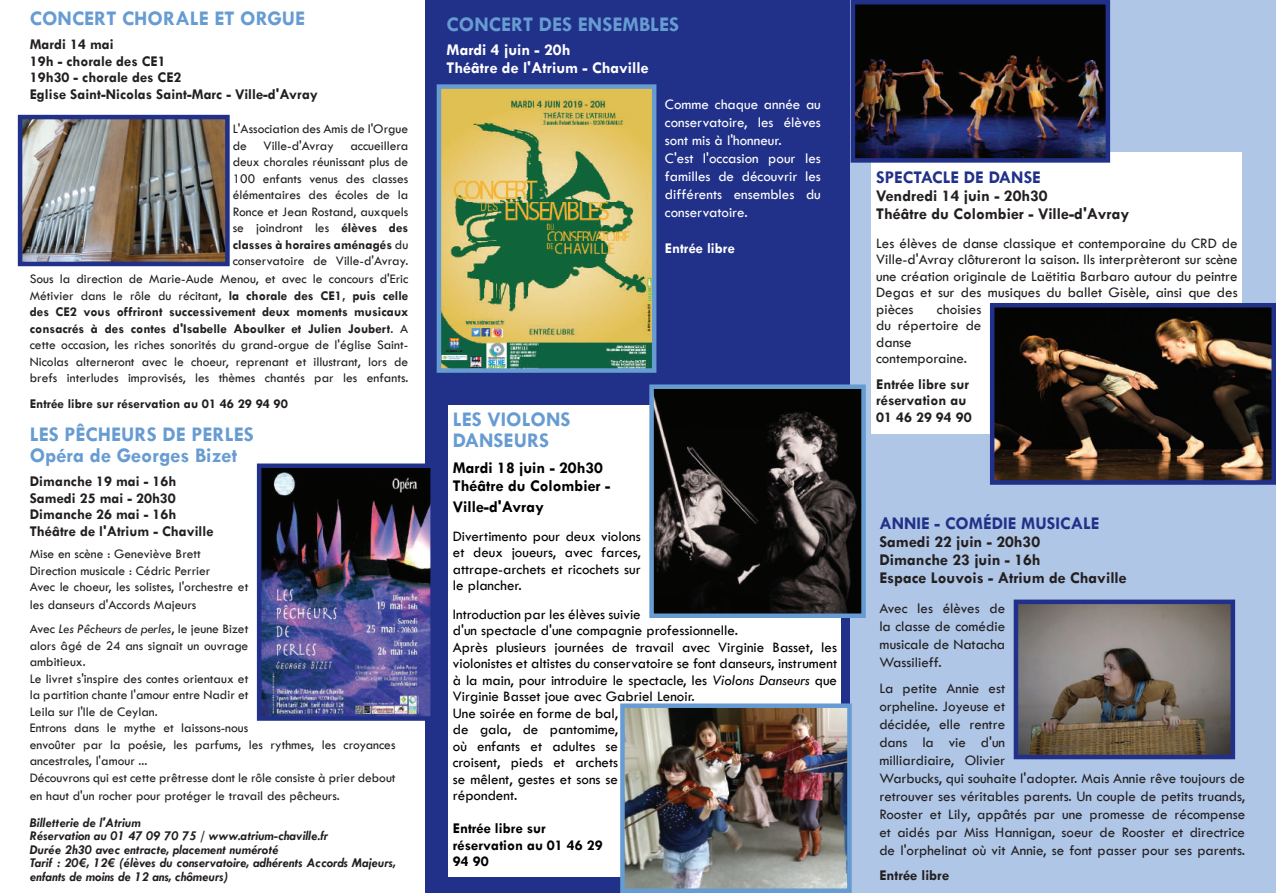
<style>
.page{position:relative;width:1276px;height:893px;background:#fff}
.page>*{position:absolute;margin:0;border:0;box-sizing:border-box;transform-origin:0 0}
.t1{font:700 21px/21px "Tw Cen";color:#679cd2}
.t2{font:700 18px "Tw Cen";color:#213189}
.t3{font:700 16.5px/18px "Tw Cen";color:#231f20}
.t4{font:700 16.5px/18px "Tw Cen";color:#000}
.t5{font:700 16.5px/18px "Tw Cen";color:#fff}
.t6{font:15px/18px "Tw Cen";color:#231f20;text-align:justify}
.t7{font:15px/16.5px "Tw Cen";color:#000;text-align:justify}
.t8{font:700 15px/16.5px "Tw Cen";color:#231f20}
.t9{font:15px/18px "Tw Cen";color:#fff}
.t10{font:700 15px/16.5px "Tw Cen";color:#000}
.t11{font:700 15px "Tw Cen";color:#fff}
.t12{font:13.5px/16.5px "Tw Cen";color:#231f20}
.t13{font:italic 700 13.5px/13.5px "Tw Cen";color:#231f20}
.t14{font:700 13.5px "Tw Cen";color:#231f20}
.s1{font-weight:700}
.s2{font-style:italic}
</style>
<div class="page">
<div style="left:425px;top:0;width:425px;height:893px;background:#213189"></div>
<div style="left:850px;top:0;width:426px;height:893px;background:#afc6e6"></div>
<div style="left:872px;top:153px;width:370px;height:281px;background:#fff"></div>
<img style="left:442px;top:89px;width:209px;height:279px">
<div style="left:437px;top:84px;width:219px;height:289px;border:4px solid #679cd2"></div>
<img style="left:23px;top:120px;width:202px;height:141px">
<div style="left:18px;top:115px;width:212px;height:151px;border:4px solid #213189"></div>
<img style="left:262px;top:468px;width:168px;height:248px">
<div style="left:257px;top:463px;width:178px;height:258px;border:4px solid #213189"></div>
<div style="left:448px;top:405px;width:393px;height:472px;background:#fff"></div>
<img style="left:995px;top:308px;width:276px;height:172px">
<div style="left:990px;top:303px;width:286px;height:182px;border:4px solid #213189"></div>
<img style="left:855px;top:5px;width:250px;height:153px">
<div style="left:850px;top:0;width:260px;height:163px;border:4px solid #213189"></div>
<img style="left:1018px;top:605px;width:212px;height:149px">
<div style="left:1013px;top:600px;width:222px;height:159px;border:4px solid #213189"></div>
<img style="left:654px;top:389px;width:207px;height:224px">
<div style="left:649px;top:384px;width:217px;height:234px;border:4px solid #679cd2"></div>
<img style="left:625px;top:708px;width:221px;height:180px">
<img style="left:625px;top:708px;width:216px;height:169px">
<div style="left:620px;top:703px;width:231px;height:190px;border:4px solid #679cd2"></div>
<h1 class="t1" style="left:30px;top:7px;width:277px">CONCERT CHORALE ET ORGUE</h1>
<p class="t8" style="left:30px;top:36px;width:290px">Mardi 14 mai<br>19h - chorale des CE1<br>19h30 - chorale des CE2<br>Eglise Saint-Nicolas Saint-Marc - Ville-d'Avray</p>
<p class="t12" style="left:233px;top:121px;width:177px;text-align:justify">L'Association des Amis de l'Orgue de Ville-d'Avray accueillera deux chorales réunissant plus de 100 enfants venus des classes élémentaires des écoles de la Ronce et Jean Rostand, auxquels se joindront les <span class="s1">élèves des classes à horaires aménagés</span> du conservatoire de Ville-d'Avray.</p>
<p class="t12" style="left:30px;top:271px;width:380px;text-align:justify">Sous la direction de Marie-Aude Menou, et avec le concours d'Eric Métivier dans le rôle du récitant, <span class="s1">la chorale des CE1, puis celle des CE2 vous offriront successivement deux moments musicaux consacrés à des contes d'Isabelle Aboulker et Julien Joubert</span>. A cette occasion, les riches sonorités du grand-orgue de l'église Saint-Nicolas alterneront avec le choeur, reprenant et illustrant, lors de brefs interludes improvisés, les thèmes chantés par les enfants.</p>
<p class="t14" style="left:30px;top:395px;width:260px">Entrée libre sur réservation au 01 46 29 94 90</p>
<h1 class="t1" style="left:30px;top:423px;width:226px">LES PÊCHEURS DE PERLES<br>Opéra de Georges Bizet</h1>
<p class="t8" style="left:30px;top:473px;width:185px">Dimanche 19 mai - 16h<br>Samedi 25 mai - 20h30<br>Dimanche 26 mai - 16h<br>Théâtre de l'Atrium - Chaville</p>
<p class="t12" style="left:30px;top:545px;width:220px">Mise en scène : Geneviève Brett<br>Direction musicale : Cédric Perrier<br>Avec le choeur, les solistes, l'orchestre et</p>
<p class="t12" style="left:30px;top:593px;width:220px;line-height:24px">les danseurs d'Accords Majeurs<br>Avec <span class="s2">Les Pêcheurs de perles</span>, le jeune Bizet</p>
<p class="t12" style="left:30px;top:637px;width:367px">alors âgé de 24 ans signait un ouvrage<br>ambitieux.<br>Le livret s'inspire des contes orientaux et<br>la partition chante l'amour entre Nadir et<br>Leila sur l'Ile de Ceylan.<br>Entrons dans le mythe et laissons-nous<br>envoûter par la poésie, les parfums, les rythmes, les croyances ancestrales, l'amour ...<br>Découvrons qui est cette prêtresse dont le rôle consiste à prier debout</p>
<p class="t12" style="left:30px;top:787px;width:311px">en haut d'un rocher pour protéger le travail des pêcheurs.</p>
<p class="t13" style="left:30px;top:815px;width:367px">Billetterie de l'Atrium<br>Réservation au 01 47 09 70 75 / www.atrium-chaville.fr<br>Durée 2h30 avec entracte, placement numéroté<br>Tarif : 20€, 12€ (élèves du conservatoire, adhérents Accords Majeurs, enfants de moins de 12 ans, chômeurs)</p>
<h1 class="t1" style="left:446px;top:13px;width:234px">CONCERT DES ENSEMBLES</h1>
<p class="t5" style="left:446px;top:40px;width:204px">Mardi 4 juin - 20h<br>Théâtre de l'Atrium - Chaville</p>
<p class="t9" style="left:665px;top:95px;width:157px">Comme chaque année au conservatoire, les élèves sont mis à l'honneur.<br>C'est l'occasion pour les familles de découvrir les différents ensembles du conservatoire.</p>
<p class="t11" style="left:665px;top:239px;width:72px">Entrée libre</p>
<h1 class="t1" style="left:453px;top:409px;width:119px">LES VIOLONS<br>DANSEURS</h1>
<p class="t4" style="left:453px;top:458px;width:159px">Mardi 18 juin - 20h30<br>Théâtre du Colombier -</p>
<p class="t4" style="left:453px;top:498px;width:93px">Ville-d'Avray</p>
<p class="t7" style="left:453px;top:528px;width:189px">Divertimento pour deux violons et deux joueurs, avec farces, attrape-archets et ricochets sur le plancher.</p>
<p class="t7" style="left:453px;top:606px;width:386px;text-align:left">Introduction par les élèves suivie<br>d'un spectacle d'une compagnie professionnelle.<br>Après plusieurs journées de travail avec Virginie Basset, les violonistes et altistes du conservatoire se font danseurs, instrument à la main, pour introduire le spectacle, les <span class="s2">Violons Danseurs</span> que Virginie Basset joue avec Gabriel Lenoir.<br>Une soirée en forme de bal,<br>de gala, de pantomime,<br>où enfants et adultes se<br>croisent, pieds et archets<br>se mêlent, gestes et sons se<br>répondent.</p>
<p class="t10" style="left:453px;top:820px;width:151px">Entrée libre sur réservation au 01 46 29<br>94 90</p>
<h2 class="t2" style="left:876px;top:167px;width:166px">SPECTACLE DE DANSE</h2>
<p class="t3" style="left:876px;top:186px;width:254px">Vendredi 14 juin - 20h30<br>Théâtre du Colombier - Ville-d'Avray</p>
<p class="t6" style="left:876px;top:235px;width:363px;line-height:16.5px">Les élèves de danse classique et contemporaine du CRD de Ville-d'Avray clôtureront la saison. Ils interprèteront sur scène une création originale de Laëtitia Barbaro autour du peintre Degas et sur des musiques du ballet Gisèle, ainsi que des pièces</p>
<p class="t6" style="left:876px;top:301px;width:107px;line-height:16.5px;text-align:left;text-indent:61px">choisies du répertoire de danse contemporaine.</p>
<p class="t8" style="left:876px;top:375px;width:97px">Entrée libre sur réservation au<br>01 46 29 94 90</p>
<h2 class="t2" style="left:879px;top:513px;width:221px">ANNIE - COMÉDIE MUSICALE</h2>
<p class="t3" style="left:879px;top:532px;width:249px">Samedi 22 juin - 20h30<br>Dimanche 23 juin - 16h<br>Espace Louvois - Atrium de Chaville</p>
<p class="t6" style="left:879px;top:599px;width:127px">Avec les élèves de la classe de comédie musicale de Natacha Wassilieff.</p>
<p class="t6" style="left:879px;top:679px;width:367px;text-align:left">La petite Annie est<br>orpheline. Joyeuse et<br>décidée, elle rentre<br>dans la vie d'un<br>milliardiaire, Olivier<br>Warbucks, qui souhaite l'adopter. Mais Annie rêve toujours de retrouver ses véritables parents. Un couple de petits truands, Rooster et Lily, appâtés par une promesse de récompense et aidés par Miss Hannigan, soeur de Rooster et directrice de l'orphelinat où vit Annie, se font passer pour ses parents.</p>
<p class="t8" style="left:879px;top:867px;width:72px">Entrée libre</p>
</div>
